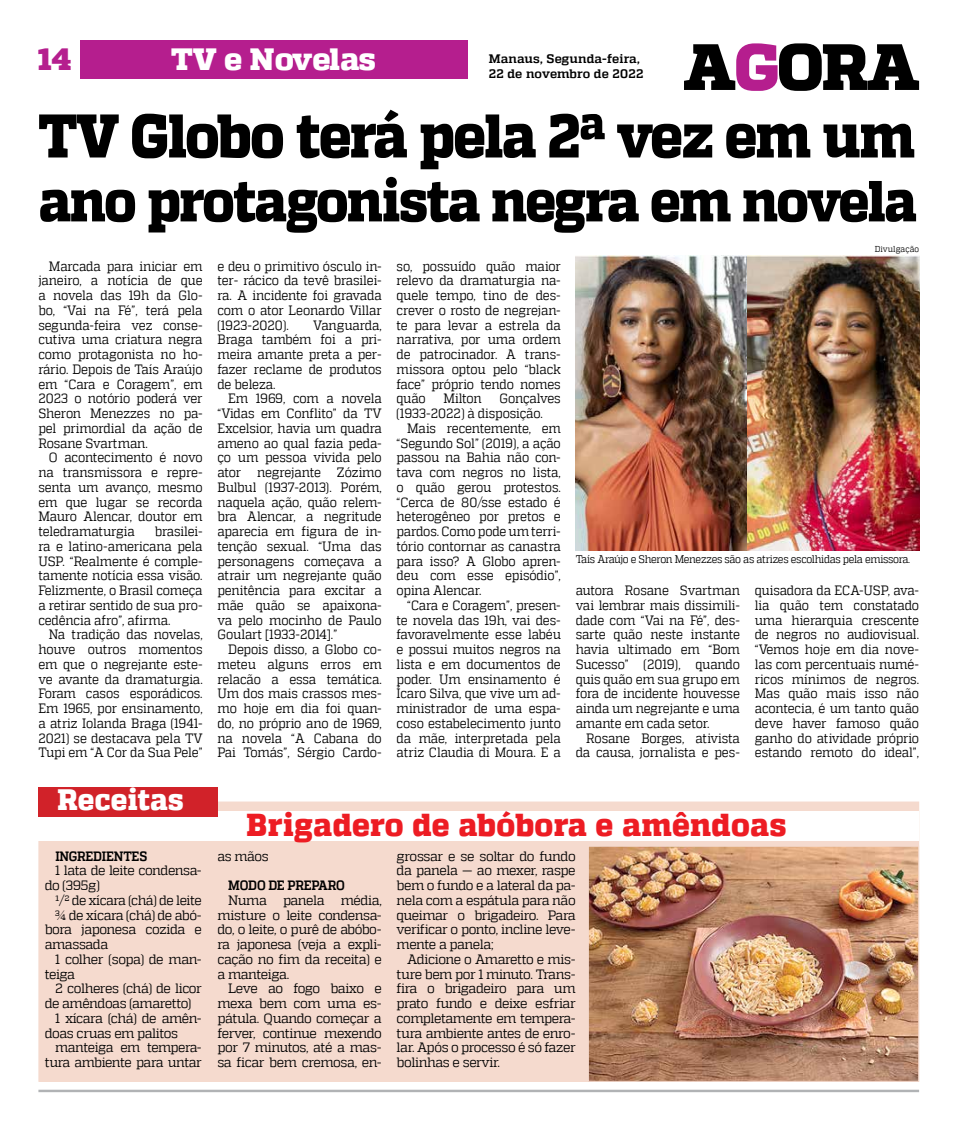
<style>
.page{position:relative;width:957px;height:1134px;background:#fff}
.page>*{position:absolute;margin:0;border:0;box-sizing:border-box;transform-origin:0 0}
.t1{font:800 61.5px "MW Quadon";letter-spacing:-.035em;color:#000;scale:.91 1}
.t2{font:800 57.75px "MW Quadon";letter-spacing:-.035em;color:#000;scale:.91 1}
.t3{font:800 31.62px "MW Quadon";letter-spacing:.01em;color:#ed1c23;scale:.96 1}
.t4{font:800 30.75px "MW Quadon";color:#fff}
.t5{font:800 30.75px "MW Quadon";color:#b51e8e}
.t6{font:800 29.5px "MW Quadon";letter-spacing:.01em;color:#fff;scale:.96 1}
.t7{font:13.5px/14.8px "MW Quadon";letter-spacing:-.02em;color:#000;text-align:justify;scale:.91 1}
.t8{font:13.5px/14.8px "MW Quadon";letter-spacing:-.02em;color:#000;text-align:justify}
.t9{font:13.5px "MW Quadon";letter-spacing:-.04em;color:#000;scale:.96 1}
.t10{font:13.5px "MW Quadon";letter-spacing:-.02em;color:#000;scale:.96 1}
.t11{font:700 13.5px "MW Quadon";letter-spacing:-.02em;color:#000;scale:.91 1}
.t12{font:700 12.25px/14.8px "MW Quadon";letter-spacing:.01em;color:#000}
.t13{font:11px "MW Quadon";letter-spacing:-.03em;color:#000;scale:.91 1}
.t14{font:8.62px "MW Quadon";letter-spacing:.01em;color:#000;scale:.91 1}
</style>
<div class="page">
<div style="left:39px;top:802px;width:879px;height:279px;background:#f5dace"></div>
<img style="left:590px;top:848px;width:327px;height:232px">
<div style="left:588px;top:846px;width:331px;height:236px;border:1px solid #f5dace"></div>
<div style="left:80px;top:40px;width:387px;height:39px;background:#b51e8e"></div>
<svg style="left:684px;top:43px;width:235px;height:48px"></svg>
<div style="left:38px;top:811px;width:881px;height:29px;background:#fff"></div>
<hr style="left:38px;top:1090px;width:881px;height:2px;background:#b1b3b5">
<div style="left:38px;top:787px;width:179px;height:29px;background:#d12229"></div>
<img style="left:576px;top:256px;width:171px;height:295px">
<img style="left:747px;top:256px;width:172px;height:295px">
<h3 class="t5" style="left:38px;top:41px;width:35px">14</h3>
<h3 class="t4" style="left:171px;top:41px;width:206px">TV e Novelas</h3>
<p class="t12" style="left:489px;top:52px;width:156px">Manaus, Segunda-feira,<br>22 de novembro de 2022</p>
<h1 class="t1" style="left:38px;top:100px;width:965px">TV Globo terá pela 2ª vez em um</h1>
<h2 class="t2" style="left:38px;top:167px;width:967px">ano protagonista negra em novela</h2>
<p class="t7" style="left:38px;top:258px;width:182px;text-indent:11px">Marcada para iniciar em janeiro, a notícia de que a novela das 19h da Glo&shy;bo, “Vai na Fé”, terá pela segunda-feira vez conse&shy;cutiva uma criatura negra como protagonista no ho&shy;rário. Depois de Taís Araújo em “Cara e Coragem”, em 2023 o notório poderá ver Sheron Menezzes no pa&shy;pel primordial da ação de Rosane Svartman.</p>
<p class="t7" style="left:38px;top:450px;width:182px;text-indent:11px">O acontecimento é novo na transmissora e repre&shy;senta um avanço, mesmo em que lugar se recorda Mauro Alencar, doutor em teledramaturgia</p>
<p class="t7" style="left:38px;top:524px;width:182px;text-indent:116px">brasilei&shy;ra e latino-americana pela USP. “Realmente é comple&shy;tamente notícia essa visão.<br>Felizmente, o Brasil começa a retirar sentido de sua pro&shy;cedência afro”, afirma.</p>
<p class="t7" style="left:38px;top:627px;width:182px;text-indent:11px">Na tradição das novelas, houve outros momentos em que o negrejante este&shy;ve avante da dramaturgia.<br>Foram casos esporádicos.<br>Em 1965, por ensinamento, a atriz Iolanda Braga (1941- 2021) se destacava pela TV Tupi em “A Cor da Sua Pele”</p>
<h3 class="t6" style="left:57px;top:783px;width:133px">Receitas</h3>
<p class="t11" style="left:55px;top:848px;width:103px">INGREDIENTES</p>
<p class="t8" style="left:45px;top:863px;width:159px;text-indent:11px">1 lata de leite condensa&shy;do (395g)</p>
<p class="t10" style="left:55px;top:892px;width:154px">¹/² de xícara (chá) de leite</p>
<p class="t8" style="left:55px;top:907px;width:148px">¾ de xícara (chá) de abó-</p>
<p class="t8" style="left:45px;top:922px;width:159px">bora japonesa cozida e</p>
<p class="t8" style="left:45px;top:937px;width:65px">amassada</p>
<p class="t8" style="left:55px;top:952px;width:148px">1 colher (sopa) de man-</p>
<p class="t8" style="left:45px;top:966px;width:32px">teiga</p>
<p class="t8" style="left:55px;top:981px;width:148px">2 colheres (chá) de licor</p>
<p class="t8" style="left:45px;top:996px;width:148px">de amêndoas (amaretto)</p>
<p class="t8" style="left:55px;top:1011px;width:148px">1 xícara (chá) de amên-</p>
<p class="t8" style="left:45px;top:1025px;width:135px">doas cruas em palitos</p>
<p class="t9" style="left:55px;top:1040px;width:154px">manteiga em tempera-</p>
<p class="t9" style="left:45px;top:1055px;width:165px">tura ambiente para untar</p>
<p class="t7" style="left:217px;top:258px;width:182px">e deu o primitivo ósculo in&shy;ter- rácico da tevê brasilei&shy;ra. A incidente foi gravada com o ator Leonardo Villar (1923-2020).</p>
<p class="t7" style="left:217px;top:317px;width:182px;text-indent:96px">Vanguarda, Braga também foi a pri&shy;meira amante preta a per&shy;fazer reclame de produtos de beleza.</p>
<p class="t7" style="left:217px;top:391px;width:182px;text-indent:11px">Em 1969, com a novela “Vidas em Conflito” da TV Excelsior, havia um quadra ameno ao qual fazia peda&shy;ço um pessoa vivida pelo ator negrejante Zózimo Bulbul (1937-2013). Porém, naquela ação, quão relem&shy;bra Alencar, a negritude aparecia em figura de in&shy;tenção sexual. “Uma das personagens começava a atrair um negrejante quão penitência para excitar a mãe quão se apaixona&shy;va pelo mocinho de Paulo Goulart [1933-2014].”</p>
<p class="t7" style="left:217px;top:642px;width:182px;text-indent:11px">Depois disso, a Globo co&shy;meteu alguns erros em relacão a essa temática.<br>Um dos mais crassos mes&shy;mo hoje em dia foi quan&shy;do, no próprio ano de 1969, na novela “A Cabana do Pai Tomás”, Sérgio Cardo-</p>
<p class="t7" style="left:396px;top:258px;width:182px">so, possuído quão maior relevo da dramaturgia na&shy;quele tempo, tino de des&shy;crever o rosto de negrejan&shy;te para levar a estrela da narrativa, por uma ordem de patrocinador. A trans&shy;missora optou pelo “black face” próprio tendo nomes quão</p>
<p class="t7" style="left:396px;top:391px;width:182px;text-indent:103px">Gonçalves (1933-2022) à disposição.</p>
<p class="t7" style="left:396px;top:421px;width:182px;text-indent:11px">Mais recentemente, em “Segundo Sol” (2019), a ação passou na Bahia não con&shy;tava com negros no lista, o quão gerou protestos. “Cerca de 80/sse estado é heterogêneo por pretos e pardos. Como pode um terri&shy;tório contornar as canastra para isso? A Globo apren&shy;deu com esse episódio”, opina Alencar.</p>
<p class="t7" style="left:396px;top:598px;width:182px;text-indent:11px">“Cara e Coragem”, presen&shy;te novela das 19h, vai des&shy;favoravelmente esse labéu e possui muitos negros na lista e em documentos de poder. Um ensinamento é Ícaro Silva, que vive um ad&shy;ministrador de uma espa&shy;coso estabelecimento junto da mãe, interpretada pela atriz Claudia di Moura. E a</p>
<p class="t7" style="left:443px;top:391px;width:44px">Milton</p>
<p class="t14" style="left:874px;top:244px;width:50px">Divulgação</p>
<p class="t13" style="left:576px;top:553px;width:369px">Taís Araújo e Sheron Menezzes são as atrizes escolhidas pela emissora.</p>
<p class="t7" style="left:576px;top:583px;width:182px">autora Rosane Svartman vai lembrar mais dissimili&shy;dade com “Vai na Fé”, des&shy;sarte quão neste instante havia ultimado em “Bom Sucesso” (2019), quando quis quão em sua grupo em fora de incidente houvesse ainda um negrejante e uma amante em cada setor.</p>
<p class="t7" style="left:576px;top:730px;width:182px;text-align:right">Rosane Borges, ativista da causa, jornalista e pes-</p>
<p class="t7" style="left:755px;top:583px;width:182px">quisadora da ECA-USP, ava&shy;lia quão tem constatado uma hierarquia crescente de negros no audiovisual. “Vemos hoje em dia nove&shy;las com percentuais numé&shy;ricos mínimos de negros.<br>Mas quão mais isso não acontecia, é um tanto quão deve haver famoso quão ganho do atividade próprio estando remoto do ideal”,</p>
<h3 class="t3" style="left:247px;top:806px;width:564px">Brigadero de abóbora e amêndoas</h3>
<p class="t10" style="left:217px;top:848px;width:55px">as mãos</p>
<p class="t11" style="left:228px;top:877px;width:130px">MODO DE PREPARO</p>
<p class="t8" style="left:217px;top:893px;width:166px;text-indent:11px">Numa panela média, misture o leite condensa&shy;do, o leite, o purê de abóbo&shy;ra japonesa (veja a expli&shy;cação no fim da receita) e a manteiga.</p>
<p class="t8" style="left:217px;top:981px;width:166px;text-indent:11px">Leve ao fogo baixo e mexa bem com uma es&shy;pátula. Quando começar a ferver, continue mexendo por 7 minutos, até a mas&shy;sa ficar bem cremosa, en-</p>
<p class="t8" style="left:396px;top:848px;width:181px">grossar e se soltar do fundo da panela — ao mexer, raspe bem o fundo e a lateral da pa&shy;nela com a espátula para não queimar o brigadeiro. Para verificar o ponto, incline leve&shy;mente a panela;</p>
<p class="t8" style="left:396px;top:952px;width:181px;text-indent:11px">Adicione o Amaretto e mis&shy;ture bem por 1 minuto. Trans&shy;fira o brigadeiro para um prato fundo e deixe esfriar completamente em tempera&shy;tura ambiente antes de enro&shy;lar. Após o processo é só fazer bolinhas e servir.</p>
</div>
